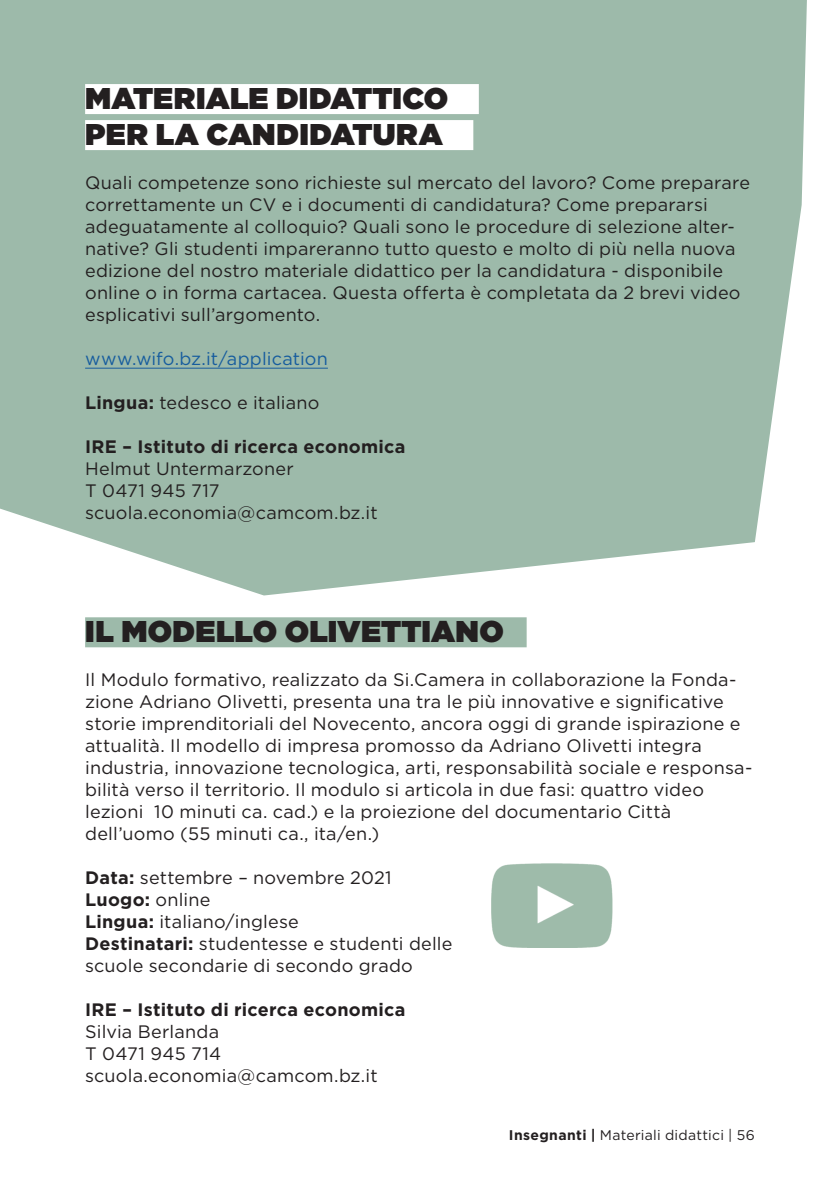
<style>
.page{position:relative;width:840px;height:1191px;background:#fff}
.page>*{position:absolute;margin:0;border:0;box-sizing:border-box;transform-origin:0 0}
.T__Standard{font:900 30px "Gotham";letter-spacing:.01em;color:#231f20}
.Kurstext{font:18px/22px "Gotham";letter-spacing:.01em;color:#231f20}
.Kurstext-2{font:700 18px "Gotham";letter-spacing:.015em;color:#231f20}
.Kurstext-3{font:18px "Gotham";letter-spacing:.005em;color:#175d9e}
.t1{font:14px "Gotham";letter-spacing:.015em;color:#231f20}
.s1{font-weight:700}
.s2{font-weight:400}
</style>
<div class="page">
<svg style="left:0;top:0;width:806px;height:595px;background:#a4bfb0"></svg>
<div style="left:85px;top:84px;width:393px;height:30px;background:#fff"></div>
<div style="left:85px;top:120px;width:388px;height:30px;background:#fff"></div>
<hr style="left:85px;top:368px;width:243px;height:1px;background:#175d9e">
<div style="left:85px;top:617px;width:441px;height:30px;background:#9dbaaa"></div>
<img style="left:491px;top:863px;width:122px;height:84px">
<p class="T__Standard" style="left:85px;top:77px;width:364px">MATERIALE DIDATTICO</p>
<p class="T__Standard" style="left:85px;top:113px;width:359px">PER LA CANDIDATURA</p>
<p class="Kurstext" style="left:85px;top:171px;width:666px">Quali competenze sono richieste sul mercato del lavoro? Come preparare correttamente un CV e i documenti di candidatura? Come prepararsi adeguatamente al colloquio? Quali sono le procedure di selezione alter&shy;native? Gli studenti impareranno tutto questo e molto di più nella nuova edizione del nostro materiale didattico per la candidatura - disponibile online o in forma cartacea. Questa offerta è completata da 2 brevi video esplicativi sull’argomento.</p>
<p class="Kurstext-3" style="left:85px;top:347px;width:244px">www.wifo.bz.it/application</p>
<p class="Kurstext" style="left:85px;top:391px;width:236px"><span class="s1">Lingua:</span> tedesco e italiano</p>
<p class="Kurstext-2" style="left:85px;top:435px;width:322px">IRE – Istituto di ricerca economica</p>
<p class="Kurstext" style="left:85px;top:457px;width:210px">Helmut Untermarzoner</p>
<p class="Kurstext" style="left:85px;top:479px;width:136px">T 0471 945 717</p>
<p class="Kurstext" style="left:85px;top:501px;width:294px">scuola.economia@camcom.bz.it</p>
<p class="T__Standard" style="left:85px;top:610px;width:420px">IL MODELLO OLIVETTIANO</p>
<p class="Kurstext" style="left:85px;top:668px;width:668px">Il Modulo formativo, realizzato da Si.Camera in collaborazione la Fonda&shy;zione Adriano Olivetti, presenta una tra le più innovative e significative storie imprenditoriali del Novecento, ancora oggi di grande ispirazione e attualità. Il modello di impresa promosso da Adriano Olivetti integra industria, innovazione tecnologica, arti, responsabilità sociale e responsa&shy;bilità verso il territorio. Il modulo si articola in due fasi: quattro video lezioni 10 minuti ca. cad.) e la proiezione del documentario Città dell’uomo (55 minuti ca., ita/en.)</p>
<p class="Kurstext" style="left:85px;top:866px;width:308px"><span class="s1">Data:</span> settembre – novembre 2021</p>
<p class="Kurstext-2" style="left:85px;top:888px;width:127px">Luogo: <span class="s2">online</span></p>
<p class="Kurstext" style="left:85px;top:910px;width:215px"><span class="s1">Lingua:</span> italiano/inglese</p>
<p class="Kurstext" style="left:85px;top:932px;width:369px"><span class="s1">Destinatari:</span> studentesse e studenti delle</p>
<p class="Kurstext" style="left:85px;top:954px;width:329px">scuole secondarie di secondo grado</p>
<p class="Kurstext-2" style="left:85px;top:998px;width:322px">IRE – Istituto di ricerca economica</p>
<p class="Kurstext" style="left:85px;top:1020px;width:135px">Silvia Berlanda</p>
<p class="Kurstext" style="left:85px;top:1042px;width:138px">T 0471 945 714</p>
<p class="Kurstext" style="left:85px;top:1064px;width:294px">scuola.economia@camcom.bz.it</p>
<p class="t1" style="left:508px;top:1126px;width:247px"><span class="s1">Insegnanti |</span> Materiali didattici | 56</p>
</div>
